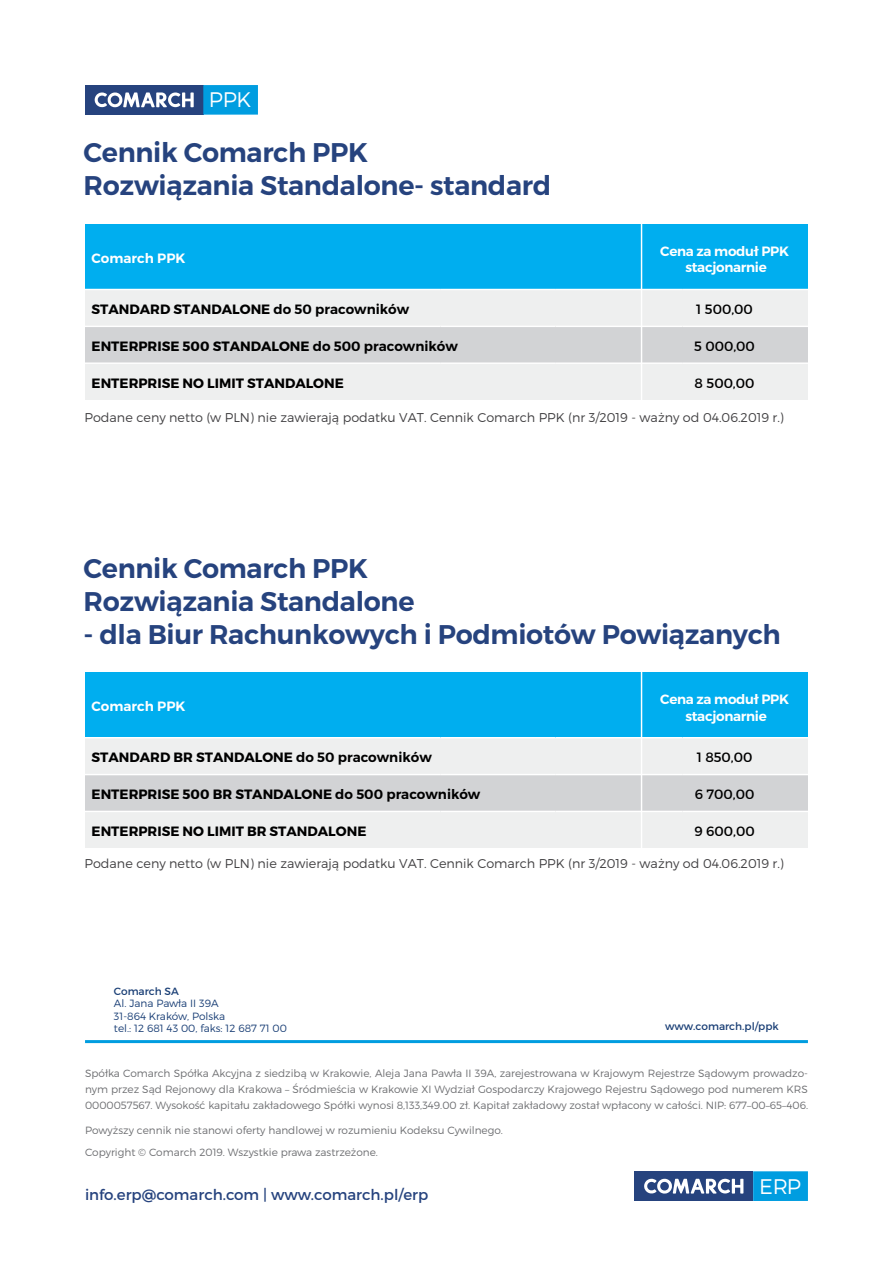
<style>
.page{position:relative;width:893px;height:1263px;background:#fff}
.page>*{position:absolute;margin:0;border:0;box-sizing:border-box;transform-origin:0 0}
.t1{font:600 27px/33px "Montserrat";letter-spacing:-.01em;color:#26437e}
.t2{font:300 21.15px "Montserrat";color:#fff}
.t3{font:300 21px "Montserrat";color:#fff}
.t4{font:15px "Montserrat";color:#26437e}
.t5{font:700 13.5px "Montserrat";color:#000}
.t6{font:600 13.5px/16.2px "Montserrat";letter-spacing:-.025em;color:#fff;text-align:center}
.t7{font:13.5px "Montserrat";color:#000}
.t8{font:600 13.5px "Montserrat";color:#fff}
.t9{font:300 12.75px "Montserrat";color:#414042}
.t10{font:300 10.5px/15.8px "Montserrat";color:#6d6e71;text-align:justify}
.t11{font:300 10.5px/12.6px "Montserrat";color:#193e75}
.t12{font:10.5px "Montserrat";color:#193e75}
.s1{font-weight:600}
</style>
<div class="page">
<div style="left:85px;top:224px;width:723px;height:65px;background:#00aeef"></div>
<div style="left:85px;top:363px;width:723px;height:37px;background:#eeefef"></div>
<div style="left:85px;top:289px;width:723px;height:37px;background:#eeefef"></div>
<div style="left:85px;top:326px;width:723px;height:37px;background:#d2d3d5"></div>
<hr style="left:84px;top:289px;width:357px;height:1px;background:#fff">
<hr style="left:84px;top:326px;width:357px;height:1px;background:#fff">
<hr style="left:441px;top:326px;width:114px;height:1px;background:#fff">
<hr style="left:555px;top:326px;width:127px;height:1px;background:#fff">
<hr style="left:682px;top:326px;width:128px;height:1px;background:#fff">
<hr style="left:84px;top:362px;width:357px;height:2px;background:#fff">
<hr style="left:441px;top:362px;width:114px;height:2px;background:#fff">
<hr style="left:555px;top:362px;width:127px;height:2px;background:#fff">
<hr style="left:682px;top:362px;width:128px;height:2px;background:#fff">
<hr style="left:441px;top:289px;width:114px;height:1px;background:#fff">
<hr style="left:555px;top:289px;width:127px;height:1px;background:#fff">
<hr style="left:682px;top:289px;width:128px;height:1px;background:#fff">
<hr style="left:641px;top:222px;width:1px;height:183px;background:#fff">
<div style="left:85px;top:672px;width:723px;height:66px;background:#00aeef"></div>
<div style="left:85px;top:811px;width:723px;height:37px;background:#eeefef"></div>
<div style="left:85px;top:738px;width:723px;height:36px;background:#eeefef"></div>
<div style="left:85px;top:774px;width:723px;height:37px;background:#d2d3d5"></div>
<hr style="left:84px;top:737px;width:357px;height:1px;background:#fff">
<hr style="left:84px;top:774px;width:357px;height:1px;background:#fff">
<hr style="left:441px;top:774px;width:114px;height:1px;background:#fff">
<hr style="left:555px;top:774px;width:127px;height:1px;background:#fff">
<hr style="left:682px;top:774px;width:128px;height:1px;background:#fff">
<hr style="left:84px;top:811px;width:357px;height:1px;background:#fff">
<hr style="left:441px;top:811px;width:114px;height:1px;background:#fff">
<hr style="left:555px;top:811px;width:127px;height:1px;background:#fff">
<hr style="left:682px;top:811px;width:128px;height:1px;background:#fff">
<hr style="left:441px;top:737px;width:114px;height:1px;background:#fff">
<hr style="left:555px;top:737px;width:127px;height:1px;background:#fff">
<hr style="left:682px;top:737px;width:128px;height:1px;background:#fff">
<hr style="left:641px;top:670px;width:1px;height:183px;background:#fff">
<hr style="left:85px;top:1040px;width:723px;height:3px;background:#009de0">
<div style="left:634px;top:1171px;width:119px;height:30px;background:#26437e"></div>
<div style="left:753px;top:1171px;width:55px;height:30px;background:#009de0"></div>
<svg style="left:644px;top:1179px;width:99px;height:15px"></svg>
<div style="left:85px;top:85px;width:118px;height:30px;background:#26437e"></div>
<div style="left:203px;top:85px;width:55px;height:30px;background:#009de0"></div>
<svg style="left:95px;top:92px;width:99px;height:15px"></svg>
<h3 class="t3" style="left:209px;top:87px;width:44px">PPK</h3>
<h1 class="t1" style="left:84px;top:136px;width:469px">Cennik Comarch PPK<br>Rozwiązania Standalone- standard</h1>
<p class="t8" style="left:92px;top:250px;width:95px">Comarch PPK</p>
<p class="t5" style="left:92px;top:301px;width:319px">STANDARD STANDALONE <span class="s1">do 50 pracowników</span></p>
<p class="t5" style="left:92px;top:338px;width:368px">ENTERPRISE 500 STANDALONE <span class="s1">do 500 pracowników</span></p>
<p class="t5" style="left:92px;top:375px;width:254px">ENTERPRISE NO LIMIT STANDALONE</p>
<p class="t6" style="left:660px;top:243px;width:130px">Cena za moduł PPK stacjonarnie</p>
<p class="t7" style="left:696px;top:301px;width:58px">1 500,00</p>
<p class="t7" style="left:694px;top:338px;width:62px">5 000,00</p>
<p class="t7" style="left:695px;top:375px;width:61px">8 500,00</p>
<p class="t9" style="left:85px;top:410px;width:701px">Podane ceny netto (w PLN) nie zawierają podatku VAT. Cennik Comarch PPK (nr 3/2019 - ważny od 04.06.2019 r.)</p>
<h1 class="t1" style="left:84px;top:552px;width:332px">Cennik Comarch PPK<br>Rozwiązania Standalone</h1>
<h1 class="t1" style="left:84px;top:618px;width:699px">- dla Biur Rachunkowych i Podmiotów Powiązanych</h1>
<p class="t8" style="left:92px;top:698px;width:95px">Comarch PPK</p>
<p class="t5" style="left:92px;top:749px;width:342px">STANDARD BR STANDALONE <span class="s1">do 50 pracowników</span></p>
<p class="t5" style="left:92px;top:786px;width:390px">ENTERPRISE 500 BR STANDALONE <span class="s1">do 500 pracowników</span></p>
<p class="t5" style="left:92px;top:823px;width:276px">ENTERPRISE NO LIMIT BR STANDALONE</p>
<p class="t6" style="left:660px;top:692px;width:130px">Cena za moduł PPK stacjonarnie</p>
<p class="t7" style="left:697px;top:749px;width:57px">1 850,00</p>
<p class="t7" style="left:695px;top:786px;width:61px">6 700,00</p>
<p class="t7" style="left:694px;top:823px;width:62px">9 600,00</p>
<p class="t9" style="left:85px;top:856px;width:701px">Podane ceny netto (w PLN) nie zawierają podatku VAT. Cennik Comarch PPK (nr 3/2019 - ważny od 04.06.2019 r.)</p>
<p class="t12" style="left:114px;top:985px;width:66px">Comarch SA</p>
<p class="t11" style="left:114px;top:997px;width:174px">Al. Jana Pawła II 39A<br>31-864 Kraków, Polska<br>tel.: 12 681 43 00, faks: 12 687 71 00</p>
<p class="t12" style="left:665px;top:1020px;width:115px">www.comarch.pl/ppk</p>
<p class="t10" style="left:85px;top:1065px;width:725px">Spółka Comarch Spółka Akcyjna z siedzibą w Krakowie, Aleja Jana Pawła II 39A, zarejestrowana w Krajowym Rejestrze Sądowym prowadzo&shy;nym przez Sąd Rejonowy dla Krakowa – Śródmieścia w Krakowie XI Wydział Gospodarczy Krajowego Rejestru Sądowego pod numerem KRS 0000057567. Wysokość kapitału zakładowego Spółki wynosi 8,133,349.00 zł. Kapitał zakładowy został wpłacony w całości. NIP: 677–00–65–406.</p>
<p class="t10" style="left:85px;top:1118px;width:419px;line-height:22.5px">Powyższy cennik nie stanowi oferty handlowej w rozumieniu Kodeksu Cywilnego.<br>Copyright © Comarch 2019. Wszystkie prawa zastrzeżone.</p>
<h3 class="t4" style="left:85px;top:1186px;width:345px">info.erp@comarch.com | www.comarch.pl/erp</h3>
<h2 class="t2" style="left:759px;top:1173px;width:43px">ERP</h2>
</div>
